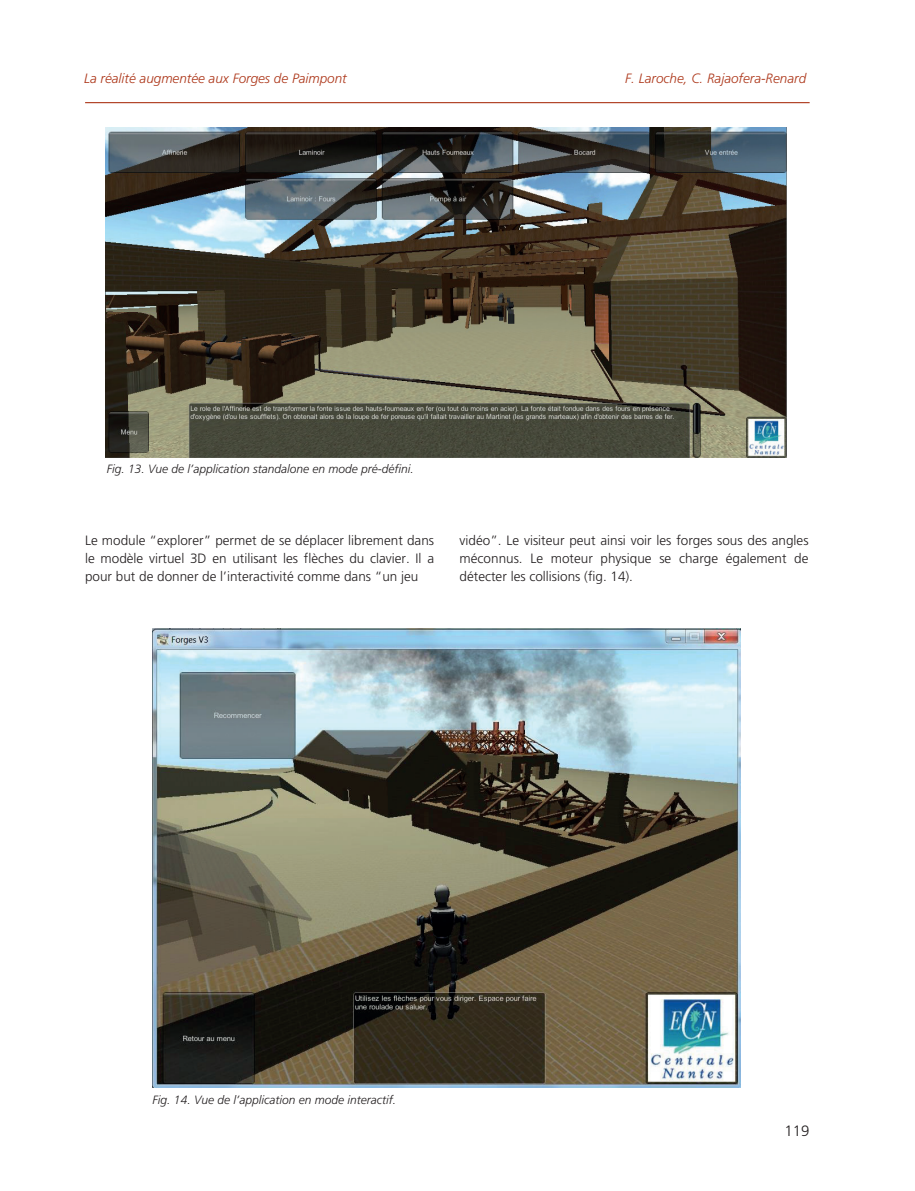
<style>
.page{position:relative;width:915px;height:1191px;background:#fff}
.page>*{position:absolute;margin:0;border:0;box-sizing:border-box;transform-origin:0 0}
.t1{font:300 15px "Frutiger";color:#231f20}
.t2{font:300 13.5px/18px "Frutiger";color:#231f20;text-align:justify}
.t3{font:italic 300 13.5px "Frutiger";color:#ad371a}
.t4{font:italic 300 12px "Frutiger";color:#231f20}
</style>
<div class="page">
<hr style="left:85px;top:102px;width:724px;height:1px;background:#ad371a">
<img style="left:106px;top:128px;width:680px;height:329px">
<img style="left:153px;top:628px;width:586px;height:459px">
<p class="t3" style="left:84px;top:70px;width:264px">La réalité augmentée aux Forges de Paimpont</p>
<p class="t3" style="left:625px;top:70px;width:182px">F. Laroche, C. Rajaofera-Renard</p>
<p class="t4" style="left:107px;top:462px;width:308px">Fig. 13. Vue de l’application standalone en mode pré-défini.</p>
<p class="t2" style="left:85px;top:532px;width:350px">Le module “explorer” permet de se déplacer librement dans le modèle virtuel 3D en utilisant les flèches du clavier. Il a pour but de donner de l’interactivité comme dans “un jeu</p>
<p class="t2" style="left:459px;top:532px;width:350px">vidéo”. Le visiteur peut ainsi voir les forges sous des angles méconnus. Le moteur physique se charge également de détecter les collisions (fig. 14).</p>
<p class="t4" style="left:153px;top:1093px;width:245px">Fig. 14. Vue de l’application en mode interactif.</p>
<p class="t1" style="left:784px;top:1122px;width:27px">119</p>
</div>
